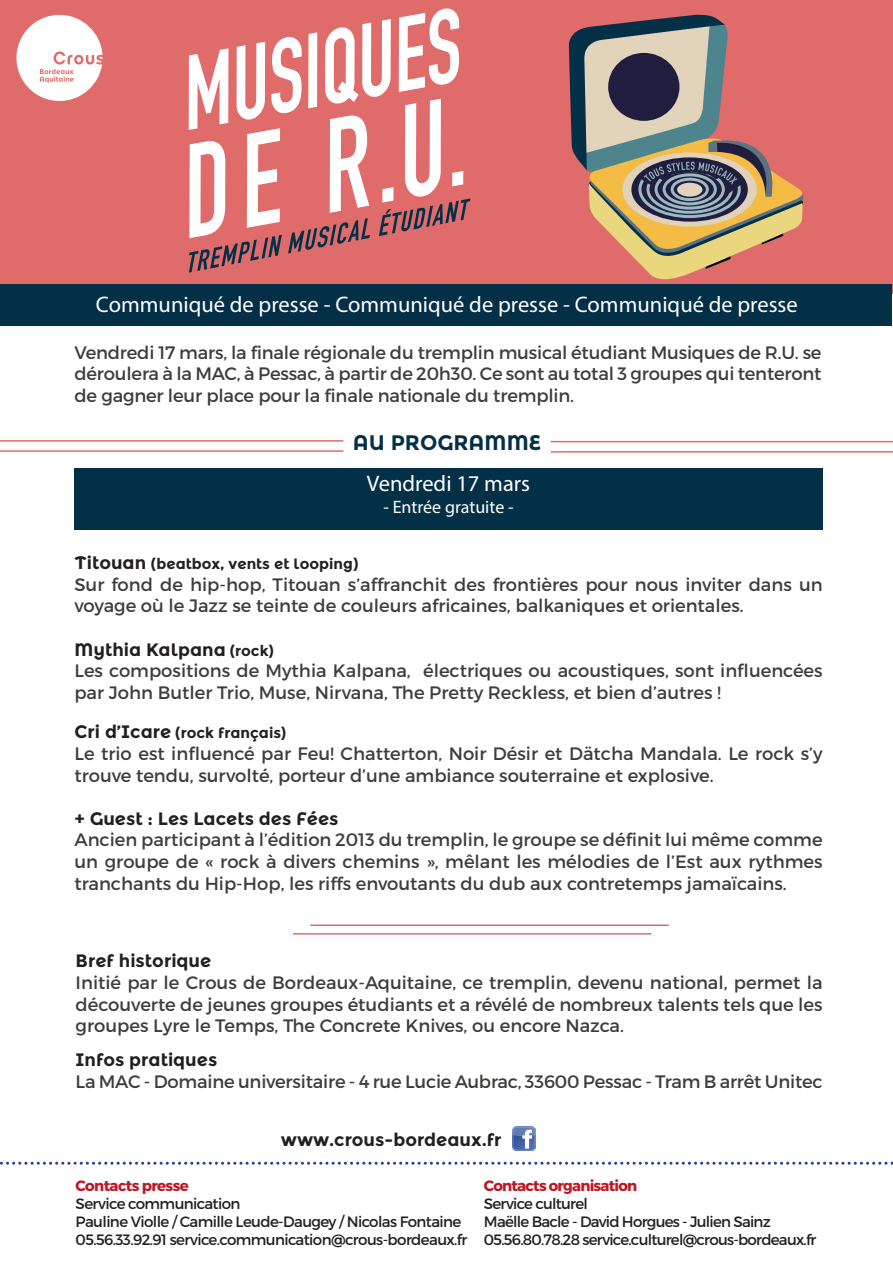
<style>
.page{position:relative;width:893px;height:1263px;background:#fff}
.page>*{position:absolute;margin:0;border:0;box-sizing:border-box;transform-origin:0 0}
.t1{font:22.5px "Myriad Pro";color:#fff}
.t2{font:700 21px "Montserrat Alternates";color:#032f47}
.t3{font:18px/21.6px "Montserrat";color:#3d3d3b;text-align:justify}
.t4{font:700 18px "Montserrat Alternates";color:#231f20}
.t5{font:18px "Myriad Pro";color:#fff}
.t6{font:15px "Montserrat";letter-spacing:-.04em;color:#231f20}
.t7{font:700 15px "Montserrat Alternates";color:#231f20}
.t8{font:700 15px "Montserrat";letter-spacing:-.05em;color:#be1622}
.s1{font-size:18px}
.s2{font-size:15px}
</style>
<div class="page">
<hr style="left:0;top:450px;width:343px;height:2px;background:#e06b6b">
<svg style="left:0;top:1162px;width:893px;height:3px"></svg>
<hr style="left:0;top:440px;width:343px;height:2px;background:#e06b6b">
<hr style="left:551px;top:451px;width:342px;height:2px;background:#e06b6b">
<hr style="left:551px;top:441px;width:342px;height:1px;background:#e06b6b">
<div style="left:0;top:0;width:892px;height:293px;background:#e06b6b"></div>
<svg style="left:568px;top:14px;width:236px;height:266px"></svg>
<div style="left:608px;top:53px;width:71px;height:68px;background:#201d3e;border-radius:50%"></div>
<svg style="left:189px;top:8px;width:281px;height:265px"></svg>
<svg style="left:16px;top:15px;width:87px;height:86px"></svg>
<div style="left:1px;top:284px;width:891px;height:42px;background:#032f47"></div>
<div style="left:74px;top:468px;width:749px;height:61px;background:#032f47"></div>
<img style="left:512px;top:1127px;width:24px;height:23px">
<hr style="left:293px;top:933px;width:358px;height:1px;background:#e06b6b">
<hr style="left:310px;top:924px;width:359px;height:2px;background:#e06b6b">
<p class="t1" style="left:96px;top:291px;width:703px">Communiqué de presse - Communiqué de presse - Communiqué de presse</p>
<p class="t3" style="left:74px;top:341px;width:749px">Vendredi 17 mars, la finale régionale du tremplin musical étudiant Musiques de R.U. se déroulera à la MAC, à Pessac, à partir de 20h30. Ce sont au total 3 groupes qui tenteront de gagner leur place pour la finale nationale du tremplin.</p>
<p class="t2" style="left:353px;top:430px;width:190px">AU PROGRAMME</p>
<p class="t1" style="left:367px;top:470px;width:165px">Vendredi 17 mars</p>
<p class="t5" style="left:383px;top:496px;width:132px">- Entrée gratuite -</p>
<p class="t7" style="left:74px;top:555px;width:285px"><span class="s1">Titouan</span> (beatbox, vents et looping)</p>
<p class="t3" style="left:74px;top:573px;width:750px">Sur fond de hip-hop, Titouan s’affranchit des frontières pour nous inviter dans un voyage où le Jazz se teinte de couleurs africaines, balkaniques et orientales.</p>
<p class="t4" style="left:74px;top:638px;width:201px">Mythia Kalpana <span class="s2">(rock)</span></p>
<p class="t3" style="left:74px;top:660px;width:750px">Les compositions de Mythia Kalpana, électriques ou acoustiques, sont influencées par John Butler Trio, Muse, Nirvana, The Pretty Reckless, et bien d’autres !</p>
<p class="t7" style="left:74px;top:724px;width:213px"><span class="s1">Cri d’Icare</span> (rock français)</p>
<p class="t3" style="left:74px;top:743px;width:750px">Le trio est influencé par Feu! Chatterton, Noir Désir et Dätcha Mandala. Le rock s’y trouve tendu, survolté, porteur d’une ambiance souterraine et explosive.</p>
<p class="t4" style="left:74px;top:808px;width:266px">+ Guest : Les Lacets des Fées</p>
<p class="t3" style="left:74px;top:829px;width:750px">Ancien participant à l’édition 2013 du tremplin, le groupe se définit lui même comme un groupe de « rock à divers chemins », mêlant les mélodies de l’Est aux rythmes tranchants du Hip-Hop, les riffs envoutants du dub aux contretemps jamaïcains.</p>
<p class="t4" style="left:76px;top:950px;width:137px">Bref historique</p>
<p class="t3" style="left:76px;top:972px;width:748px">Initié par le Crous de Bordeaux-Aquitaine, ce tremplin, devenu national, permet la découverte de jeunes groupes étudiants et a révélé de nombreux talents tels que les groupes Lyre le Temps, The Concrete Knives, ou encore Nazca.</p>
<p class="t4" style="left:76px;top:1049px;width:143px">Infos pratiques</p>
<p class="t3" style="left:76px;top:1070px;width:749px">La MAC - Domaine universitaire - 4 rue Lucie Aubrac, 33600 Pessac - Tram B arrêt Unitec</p>
<p class="t4" style="left:281px;top:1129px;width:222px">www.crous-bordeaux.fr</p>
<p class="t8" style="left:76px;top:1177px;width:115px">Contacts presse</p>
<p class="t6" style="left:76px;top:1195px;width:166px">Service communication</p>
<p class="t6" style="left:76px;top:1213px;width:387px">Pauline Violle / Camille Leude-Daugey / Nicolas Fontaine</p>
<p class="t6" style="left:76px;top:1231px;width:393px">05.56.33.92.91 service.communication@crous-bordeaux.fr</p>
<p class="t8" style="left:484px;top:1177px;width:155px">Contacts organisation</p>
<p class="t6" style="left:484px;top:1195px;width:105px">Service culturel</p>
<p class="t6" style="left:484px;top:1213px;width:288px">Maëlle Bacle - David Horgues - Julien Sainz</p>
<p class="t6" style="left:484px;top:1231px;width:334px">05.56.80.78.28 service.culturel@crous-bordeaux.fr</p>
</div>
